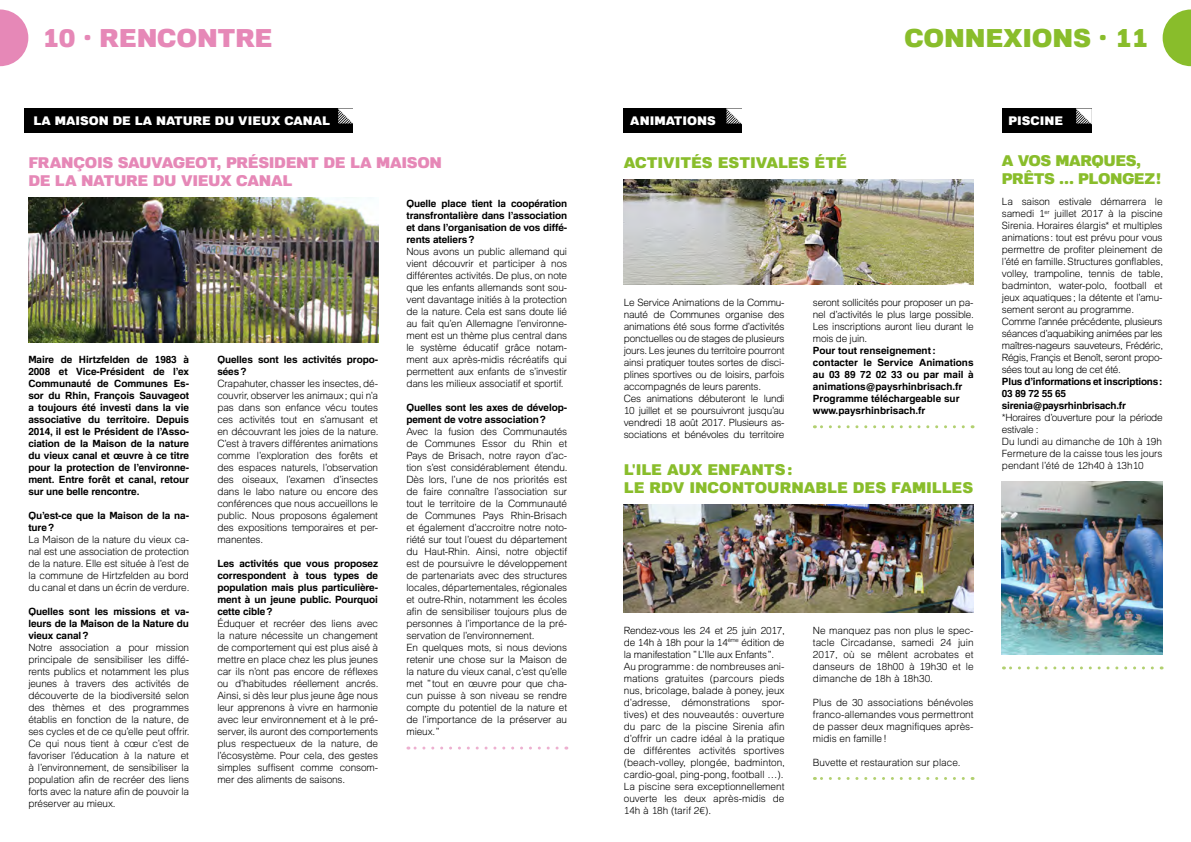
<style>
.page{position:relative;width:1191px;height:842px;background:#fff}
.page>*{position:absolute;margin:0;border:0;box-sizing:border-box;transform-origin:0 0}
.t1{font:900 25px "Familiar Pro";color:#89bd2b}
.t2{font:900 25px "Familiar Pro";color:#e688b7}
.t3{font:900 15px "Familiar Pro";letter-spacing:-.005em;color:#89bd2b}
.t4{font:900 15px "Familiar Pro";letter-spacing:-.02em;color:#e688b7}
.t5{font:900 12px "Familiar Pro";color:#fff}
.t6{font:300 10px/12px "Familiar Pro";letter-spacing:-.01em;color:#000;text-align:justify}
.t7{font:700 10px/12px "Familiar Pro";letter-spacing:-.01em;color:#000}
</style>
<div class="page">
<svg style="left:1162px;top:11px;width:29px;height:55px"></svg>
<svg style="left:0;top:9px;width:28px;height:57px"></svg>
<img style="left:28px;top:198px;width:350px;height:144px">
<svg style="left:408px;top:746px;width:149px;height:3px"></svg>
<div style="left:25px;top:109px;width:328px;height:24px;background:#000"></div>
<svg style="left:338px;top:108px;width:15px;height:16px"></svg>
<div style="left:1002px;top:109px;width:89px;height:24px;background:#000"></div>
<svg style="left:1075px;top:108px;width:16px;height:16px"></svg>
<div style="left:624px;top:109px;width:118px;height:24px;background:#000"></div>
<svg style="left:726px;top:108px;width:16px;height:17px"></svg>
<svg style="left:814px;top:425px;width:149px;height:3px"></svg>
<svg style="left:1003px;top:666px;width:149px;height:3px"></svg>
<svg style="left:814px;top:777px;width:149px;height:3px"></svg>
<img style="left:624px;top:180px;width:349px;height:105px">
<img style="left:624px;top:505px;width:349px;height:107px">
<img style="left:1002px;top:481px;width:160px;height:174px">
<h1 class="t2" style="left:43px;top:22px;width:115px">10 . RENCONTR</h1>
<h1 class="t2" style="left:255px;top:22px;width:20px">E</h1>
<h1 class="t1" style="left:1115px;top:22px;width:35px">11</h1>
<h1 class="t1" style="left:904px;top:22px;width:21px">CONN</h1>
<h1 class="t1" style="left:985px;top:22px;width:54px">EXION</h1>
<h1 class="t1" style="left:1073px;top:19px;width:36px">S .</h1>
<p class="t5" style="left:33px;top:113px;width:31px">LA MAI</p>
<p class="t5" style="left:80px;top:113px;width:87px">SON DE LA NATUR</p>
<p class="t5" style="left:202px;top:113px;width:93px">E DU VI EUX CANA</p>
<p class="t5" style="left:322px;top:113px;width:10px">L</p>
<h2 class="t4" style="left:28px;top:153px;width:15px">FRAN</h2>
<h2 class="t4" style="left:73px;top:153px;width:56px">ÇOI S SAU</h2>
<h2 class="t4" style="left:151px;top:153px;width:152px">VAG EOT , PRÉSIDENT</h2>
<h2 class="t4" style="left:323px;top:153px;width:64px">DE LA MAI</h2>
<h2 class="t4" style="left:407px;top:153px;width:24px">SON</h2>
<h2 class="t4" style="left:28px;top:171px;width:65px">DE LA NATUR</h2>
<h2 class="t4" style="left:138px;top:171px;width:112px">E DU VIEUX CANA</h2>
<h2 class="t4" style="left:282px;top:171px;width:12px">L</h2>
<p class="t7" style="left:28px;top:354px;width:162px;text-align:justify">Maire de Hirtzfelden de 1983 à 2008 et Vice-Président de l’ex Communauté de Communes Es&shy;sor du Rhin, François Sauvageot a toujours été investi dans la vie associative du territoire. Depuis 2014, il est le Président de l’Asso&shy;ciation de la Maison de la nature du vieux canal et œuvre à ce titre pour la protection de l’environne&shy;ment. Entre forêt et canal, retour sur une belle rencontre.</p>
<p class="t7" style="left:28px;top:510px;width:162px">Qu’est-ce que la Maison de la na&shy;ture?</p>
<p class="t6" style="left:28px;top:534px;width:163px">La Maison de la nature du vieux ca&shy;nal est une association de protection de la nature. Elle est située à l’est de la commune de Hirtzfelden au bord du canal et dans un écrin de verdure.</p>
<p class="t7" style="left:28px;top:606px;width:162px;text-align:justify">Quelles sont les missions et va&shy;leurs de la Maison de la Nature du vieux canal?</p>
<p class="t6" style="left:28px;top:642px;width:163px">Notre association a pour mission principale de sensibiliser les diffé&shy;rents publics et notamment les plus jeunes à travers des activités de découverte de la biodiversité selon des thèmes et des programmes établis en fonction de la nature, de ses cycles et de ce qu’elle peut offrir.<br>Ce qui nous tient à cœur c’est de favoriser l’éducation à la nature et à l’environnement, de sensibiliser la population afin de recréer des liens forts avec la nature afin de pouvoir la préserver au mieux.</p>
<p class="t7" style="left:217px;top:354px;width:162px">Quelles sont les activités propo&shy;sées?</p>
<p class="t6" style="left:217px;top:378px;width:163px">Crapahuter, chasser les insectes, dé&shy;couvrir, observer les animaux; qui n’a pas dans son enfance vécu toutes ces activités tout en s’amusant et en découvrant les joies de la nature.<br>C’est à travers différentes animations comme l’exploration des forêts et des espaces naturels, l’observation des oiseaux, l’examen d’insectes dans le labo nature ou encore des conférences que nous accueillons le public. Nous proposons également des expositions temporaires et per&shy;manentes.</p>
<p class="t7" style="left:217px;top:558px;width:162px;text-align:justify">Les activités que vous proposez correspondent à tous types de population mais plus particulière&shy;ment à un jeune public. Pourquoi cette cible?</p>
<p class="t6" style="left:217px;top:618px;width:163px">Éduquer et recréer des liens avec la nature nécessite un changement de comportement qui est plus aisé à mettre en place chez les plus jeunes car ils n’ont pas encore de réflexes ou d’habitudes réellement ancrés.<br>Ainsi, si dès leur plus jeune âge nous leur apprenons à vivre en harmonie avec leur environnement et à le pré&shy;server, ils auront des comportements plus respectueux de la nature, de l’écosystème. Pour cela, des gestes simples suffisent comme consom&shy;mer des aliments de saisons.</p>
<p class="t7" style="left:406px;top:198px;width:162px;text-align:justify">Quelle place tient la coopération transfrontalière dans l’association et dans l’organisation de vos diffé&shy;rents ateliers?</p>
<p class="t6" style="left:406px;top:246px;width:162px">Nous avons un public allemand qui vient découvrir et participer à nos différentes activités. De plus, on note que les enfants allemands sont sou&shy;vent davantage initiés à la protection de la nature. Cela est sans doute lié au fait qu’en Allemagne l’environne&shy;ment est un thème plus central dans le système éducatif grâce notam&shy;ment aux après-midis récréatifs qui permettent aux enfants de s’investir dans les milieux associatif et sportif.</p>
<p class="t7" style="left:406px;top:402px;width:162px">Quelles sont les axes de dévelop&shy;pement de votre association?</p>
<p class="t6" style="left:406px;top:426px;width:163px;text-align:left">Avec la fusion des Communautés de Communes Essor du Rhin et Pays de Brisach, notre rayon d’ac&shy;tion s’est considérablement étendu.<br>Dès lors, l’une de nos priorités est de faire connaître l’association sur tout le territoire de la Communauté de Communes Pays Rhin-Brisach et également d’accroitre notre noto&shy;riété sur tout l’ouest du département du Haut-Rhin. Ainsi, notre objectif est de poursuivre le développement de partenariats avec des structures locales, départementales, régionales et outre-Rhin, notamment les écoles afin de sensibiliser toujours plus de personnes à l’importance de la pré&shy;servation de l’environnement.<br>En quelques mots, si nous devions retenir une chose sur la Maison de la nature du vieux canal, c’est qu’elle met ”tout en œuvre pour que cha&shy;cun puisse à son niveau se rendre compte du potentiel de la nature et de l’importance de la préserver au mieux.”</p>
<p class="t5" style="left:630px;top:113px;width:86px">ANIMATIONS</p>
<h2 class="t3" style="left:624px;top:153px;width:11px">ACTI</h2>
<h2 class="t3" style="left:663px;top:153px;width:185px">VIT ÉS ESTI VALES ÉTÉ</h2>
<p class="t6" style="left:624px;top:296px;width:162px;text-align:left">Le Service Animations de la Commu&shy;nauté de Communes organise des animations été sous forme d’activités ponctuelles ou de stages de plusieurs jours. Les jeunes du territoire pourront ainsi pratiquer toutes sortes de disci&shy;plines sportives ou de loisirs, parfois accompagnés de leurs parents.<br>Ces animations débuteront le lundi 10 juillet et se poursuivront jusqu’au vendredi 18 août 2017. Plusieurs as&shy;sociations et bénévoles du territoire</p>
<p class="t6" style="left:813px;top:296px;width:163px">seront sollicités pour proposer un pa&shy;nel d’activités le plus large possible.<br>Les inscriptions auront lieu durant le mois de juin.</p>
<p class="t7" style="left:813px;top:344px;width:162px">Pour tout renseignement: contacter le Service Animations au 03 89 72 02 33 ou par mail à animations@paysrhinbrisach.fr<br>Programme téléchargeable sur www.paysrhinbrisach.fr</p>
<h2 class="t3" style="left:624px;top:460px;width:23px">L'ILE</h2>
<h2 class="t3" style="left:667px;top:460px;width:127px">AUX ENFANTS :</h2>
<h2 class="t3" style="left:624px;top:478px;width:6px">LE</h2>
<h2 class="t3" style="left:649px;top:478px;width:18px">RDV</h2>
<h2 class="t3" style="left:689px;top:478px;width:131px">INCONTOURNABLE</h2>
<h2 class="t3" style="left:853px;top:478px;width:12px">DES</h2>
<h2 class="t3" style="left:891px;top:478px;width:52px">FAMILLES</h2>
<p class="t5" style="left:1008px;top:113px;width:31px">PISCIN</p>
<p class="t5" style="left:1054px;top:113px;width:10px">E</p>
<h2 class="t3" style="left:1002px;top:151px;width:72px">A VOS MARQU</h2>
<h2 class="t3" style="left:1115px;top:151px;width:27px">ES,</h2>
<h2 class="t3" style="left:1002px;top:169px;width:109px">PR ÊTS … PLONG</h2>
<h2 class="t3" style="left:1134px;top:169px;width:29px">EZ!</h2>
<p class="t6" style="left:1002px;top:196px;width:163px;text-align:left">La saison estivale démarrera le samedi 1<sup>er</sup> juillet 2017 à la piscine Sirenia. Horaires élargis* et multiples animations: tout est prévu pour vous permettre de profiter pleinement de l’été en famille. Structures gonflables, volley, trampoline, tennis de table, badminton, water-polo, football et jeux aquatiques; la détente et l’amu&shy;sement seront au programme.<br>Comme l’année précédente, plusieurs séances d’aquabiking animées par les maîtres-nageurs sauveteurs, Frédéric, Régis, Françis et Benoît, seront propo&shy;sées tout au long de cet été.</p>
<p class="t7" style="left:1002px;top:376px;width:162px">Plus d’informations et inscriptions:<br>03 89 72 55 65 sirenia@paysrhinbrisach.fr</p>
<p class="t6" style="left:1002px;top:412px;width:162px;text-align:left">*Horaires d’ouverture pour la période estivale :<br>Du lundi au dimanche de 10h à 19h<br>Fermeture de la caisse tous les jours pendant l’été de 12h40 à 13h10</p>
<p class="t6" style="left:624px;top:624px;width:163px;text-align:left">Rendez-vous les 24 et 25 juin 2017, de 14h à 18h pour la 14<sup>ème</sup> édition de la manifestation ”L’Ile aux Enfants”.<br>Au programme: de nombreuses ani&shy;mations gratuites (parcours pieds nus, bricolage, balade à poney, jeux d’adresse, démonstrations spor&shy;tives) et des nouveautés : ouverture du parc de la piscine Sirenia afin d’offrir un cadre idéal à la pratique de différentes activités sportives (beach-volley, plongée, badminton, cardio-goal, ping-pong, football …).<br>La piscine sera exceptionnellement ouverte les deux après-midis de 14h à 18h (tarif 2€).</p>
<p class="t6" style="left:813px;top:624px;width:162px">Ne manquez pas non plus le spec&shy;tacle Circadanse, samedi 24 juin 2017, où se mêlent acrobates et danseurs de 18h00 à 19h30 et le dimanche de 18h à 18h30.</p>
<p class="t6" style="left:813px;top:696px;width:162px">Plus de 30 associations bénévoles franco-allemandes vous permettront de passer deux magnifiques après&shy;midis en famille!</p>
<p class="t6" style="left:813px;top:756px;width:149px">Buvette et restauration sur place.</p>
</div>
